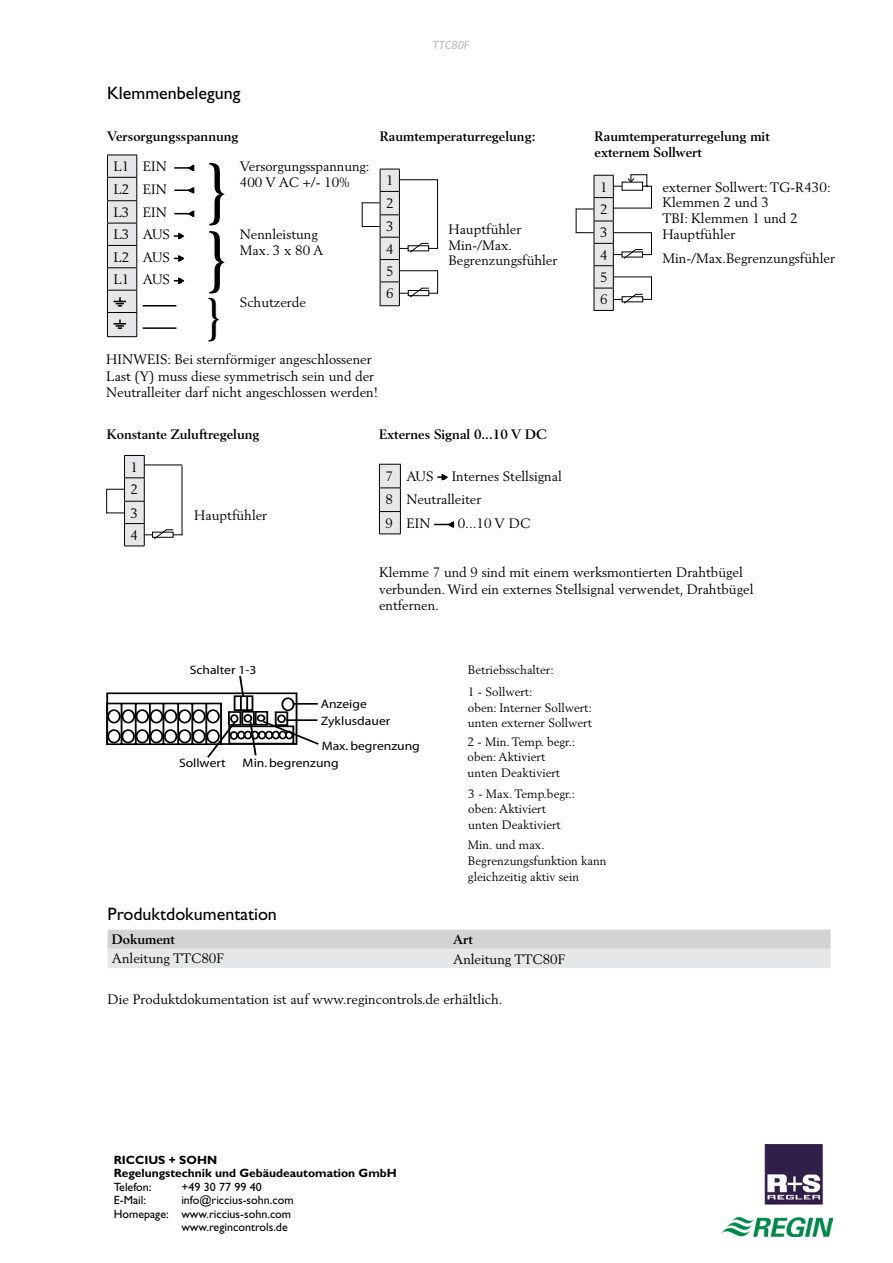
<style>
.page{position:relative;width:893px;height:1263px;background:#fff}
.page>*{position:absolute;margin:0;border:0;box-sizing:border-box;transform-origin:0 0}
.connection_txt{font:64.5px "Berling";color:#000}
.connection_txt-2{font:45px "Berling";color:#000}
.H_gill_mid{font:18px "Gill Sans";color:#000}
.body{font:13.5px/16.5px "Berling";color:#000}
.connection_txt-3{font:13.5px/15.8px "Berling";color:#000}
.H_berling_small_bold{font:700 13.5px/15.8px "Berling";color:#000}
.t1{font:12.3px/16.8px "Myriad";color:#000;scale:1.11 1}
.connection_txt-4{font:12px/15.8px "Berling";color:#000}
.t2{font:12px "Gill Sans";color:#000}
.t3{font:700 12px/13.5px "Gill Sans";color:#000}
.t4{font:italic 12px "Gill Sans";color:#bcbec0}
</style>
<div class="page">
<img style="left:722px;top:1145px;width:110px;height:91px">
<svg style="left:174px;top:164px;width:21px;height:8px"></svg>
<svg style="left:174px;top:187px;width:21px;height:7px"></svg>
<svg style="left:174px;top:210px;width:21px;height:7px"></svg>
<svg style="left:175px;top:232px;width:10px;height:8px"></svg>
<svg style="left:175px;top:255px;width:10px;height:7px"></svg>
<svg style="left:175px;top:277px;width:10px;height:7px"></svg>
<hr style="left:144px;top:305px;width:32px;height:1px;background:#000">
<svg style="left:107px;top:155px;width:30px;height:182px;background:#cbcccd"></svg>
<hr style="left:144px;top:327px;width:32px;height:2px;background:#000">
<hr style="left:182px;top:466px;width:1px;height:69px;background:#000">
<svg style="left:106px;top:455px;width:76px;height:92px"></svg>
<svg style="left:379px;top:464px;width:22px;height:70px;background:#c8c8c9"></svg>
<svg style="left:438px;top:473px;width:10px;height:8px"></svg>
<svg style="left:434px;top:521px;width:21px;height:7px"></svg>
<svg style="left:362px;top:169px;width:76px;height:137px"></svg>
<svg style="left:576px;top:174px;width:76px;height:137px"></svg>
<svg style="left:106px;top:675px;width:213px;height:83px"></svg>
<svg style="left:108px;top:930px;width:722px;height:38px;background:#dbddde"></svg>
<p class="H_gill_mid" style="left:107px;top:82px;width:135px">Klemmenbelegung</p>
<p class="t4" style="left:433px;top:38px;width:38px">TTC80F</p>
<p class="H_berling_small_bold" style="left:107px;top:128px;width:133px">Versorgungsspannung</p>
<p class="H_berling_small_bold" style="left:380px;top:128px;width:157px">Raumtemperaturregelung:</p>
<p class="connection_txt-3" style="left:386px;top:173px;width:9px">1</p>
<p class="connection_txt-3" style="left:448px;top:221px;width:74px">Hauptfühler</p>
<p class="connection_txt-3" style="left:448px;top:237px;width:110px">Min-/Max.<br>Begrenzungsfühler</p>
<p class="connection_txt-3" style="left:113px;top:159px;width:18px">L1</p>
<p class="connection_txt-3" style="left:143px;top:159px;width:25px">EIN</p>
<p class="connection_txt" style="left:206px;top:149px;width:23px">}</p>
<p class="connection_txt-3" style="left:240px;top:159px;width:131px">Versorgungsspannung:<br>400 V AC +/- 10%</p>
<p class="connection_txt-3" style="left:113px;top:181px;width:18px">L2</p>
<p class="connection_txt-3" style="left:143px;top:181px;width:25px">EIN</p>
<p class="connection_txt-3" style="left:113px;top:204px;width:18px">L3</p>
<p class="connection_txt-3" style="left:143px;top:204px;width:25px">EIN</p>
<p class="connection_txt-3" style="left:113px;top:227px;width:18px">L3</p>
<p class="connection_txt-3" style="left:143px;top:227px;width:29px">AUS</p>
<p class="connection_txt" style="left:206px;top:217px;width:23px">}</p>
<p class="connection_txt-3" style="left:240px;top:227px;width:85px">Nennleistung<br>Max. 3 x 80 A</p>
<p class="connection_txt-3" style="left:386px;top:195px;width:9px">2</p>
<p class="connection_txt-3" style="left:386px;top:218px;width:9px">3</p>
<p class="connection_txt-3" style="left:386px;top:241px;width:9px">4</p>
<p class="connection_txt-3" style="left:386px;top:263px;width:9px">5</p>
<p class="connection_txt-3" style="left:386px;top:285px;width:9px">6</p>
<p class="connection_txt-3" style="left:113px;top:249px;width:18px">L2</p>
<p class="connection_txt-3" style="left:143px;top:249px;width:29px">AUS</p>
<p class="connection_txt-3" style="left:113px;top:271px;width:18px">L1</p>
<p class="connection_txt-3" style="left:143px;top:271px;width:29px">AUS</p>
<p class="connection_txt-2" style="left:206px;top:287px;width:16px">}</p>
<p class="connection_txt-3" style="left:240px;top:294px;width:67px">Schutzerde</p>
<p class="body" style="left:106px;top:351px;width:273px">HINWEIS: Bei sternförmiger angeschlossener<br>Last (Y) muss diese symmetrisch sein und der<br>Neutralleiter darf nicht angeschlossen werden!</p>
<p class="H_berling_small_bold" style="left:107px;top:426px;width:154px">Konstante Zuluftregelung</p>
<p class="connection_txt-3" style="left:131px;top:459px;width:9px">1</p>
<p class="connection_txt-3" style="left:194px;top:507px;width:74px">Hauptfühler</p>
<p class="connection_txt-3" style="left:131px;top:481px;width:9px">2</p>
<p class="connection_txt-3" style="left:131px;top:505px;width:9px">3</p>
<p class="connection_txt-3" style="left:131px;top:527px;width:9px">4</p>
<p class="H_berling_small_bold" style="left:379px;top:426px;width:169px">Externes Signal 0...10 V DC</p>
<p class="connection_txt-3" style="left:385px;top:468px;width:9px">7</p>
<p class="connection_txt-3" style="left:406px;top:468px;width:29px">AUS</p>
<p class="connection_txt-3" style="left:452px;top:468px;width:111px">Internes Stellsignal</p>
<p class="connection_txt-3" style="left:385px;top:491px;width:9px">8</p>
<p class="connection_txt-3" style="left:406px;top:491px;width:76px">Neutralleiter</p>
<p class="connection_txt-3" style="left:385px;top:515px;width:9px">9</p>
<p class="connection_txt-3" style="left:406px;top:515px;width:25px">EIN</p>
<p class="connection_txt-3" style="left:458px;top:515px;width:74px">0...10 V DC</p>
<p class="H_berling_small_bold" style="left:595px;top:128px;width:177px">Raumtemperaturregelung mit externem Sollwert</p>
<p class="connection_txt-3" style="left:600px;top:179px;width:9px">1</p>
<p class="connection_txt-3" style="left:662px;top:179px;width:170px">externer Sollwert: TG-R430:<br>Klemmen 2 und 3</p>
<p class="connection_txt-3" style="left:662px;top:210px;width:137px">TBI: Klemmen 1 und 2</p>
<p class="connection_txt-3" style="left:662px;top:226px;width:74px">Hauptfühler</p>
<p class="connection_txt-3" style="left:662px;top:250px;width:174px">Min-/Max.Begrenzungsfühler</p>
<p class="connection_txt-3" style="left:600px;top:201px;width:9px">2</p>
<p class="connection_txt-3" style="left:600px;top:225px;width:9px">3</p>
<p class="connection_txt-3" style="left:600px;top:247px;width:9px">4</p>
<p class="connection_txt-3" style="left:600px;top:269px;width:9px">5</p>
<p class="connection_txt-3" style="left:600px;top:292px;width:9px">6</p>
<p class="body" style="left:379px;top:564px;width:376px">Klemme 7 und 9 sind mit einem werksmontierten Drahtbügel verbunden. Wird ein externes Stellsignal verwendet, Drahtbügel entfernen.</p>
<p class="t1" style="left:190px;top:662px;width:62px">Schalter 1-3</p>
<p class="t1" style="left:321px;top:696px;width:64px">Anzeige<br>Zyklusdauer</p>
<p class="t1" style="left:322px;top:738px;width:90px">Max. begrenzung</p>
<p class="t1" style="left:179px;top:755px;width:43px">Sollwert</p>
<p class="t1" style="left:243px;top:755px;width:88px">Min. begrenzung</p>
<p class="connection_txt-4" style="left:468px;top:662px;width:87px">Betriebsschalter:</p>
<p class="connection_txt-4" style="left:468px;top:684px;width:66px">1 - Sollwert:</p>
<p class="connection_txt-4" style="left:468px;top:699px;width:125px">oben: Interner Sollwert:</p>
<p class="connection_txt-4" style="left:468px;top:715px;width:125px">unten externer Sollwert</p>
<p class="connection_txt-4" style="left:468px;top:733px;width:109px">2 - Min. Temp. begr.:</p>
<p class="connection_txt-4" style="left:468px;top:749px;width:79px">oben: Aktiviert</p>
<p class="connection_txt-4" style="left:468px;top:765px;width:94px">unten Deaktiviert</p>
<p class="connection_txt-4" style="left:468px;top:785px;width:108px">3 - Max. Temp.begr.:</p>
<p class="connection_txt-4" style="left:468px;top:801px;width:79px">oben: Aktiviert</p>
<p class="connection_txt-4" style="left:468px;top:817px;width:94px">unten Deaktiviert</p>
<p class="connection_txt-4" style="left:468px;top:837px;width:140px">Min. und max.<br>Begrenzungsfunktion kann gleichzeitig aktiv sein</p>
<p class="H_gill_mid" style="left:108px;top:904px;width:171px">Produktdokumentation</p>
<p class="H_berling_small_bold" style="left:112px;top:931px;width:65px">Dokument</p>
<p class="H_berling_small_bold" style="left:453px;top:931px;width:21px">Art</p>
<p class="body" style="left:112px;top:950px;width:113px">Anleitung TTC80F</p>
<p class="body" style="left:453px;top:950px;width:113px">Anleitung TTC80F</p>
<p class="body" style="left:108px;top:990px;width:397px">Die Produktdokumentation ist auf www.regincontrols.de erhältlich.</p>
<p class="t3" style="left:114px;top:1153px;width:285px">RICCIUS + SOHN<br>Regelungstechnik und Gebäudeautomation GmbH</p>
<p class="t2" style="left:114px;top:1179px;width:39px">Telefon:</p>
<p class="t2" style="left:181px;top:1179px;width:82px">+49 30 77 99 40</p>
<p class="t2" style="left:114px;top:1193px;width:34px">E-Mail:</p>
<p class="t2" style="left:181px;top:1193px;width:114px">info@riccius-sohn.com</p>
<p class="t2" style="left:114px;top:1206px;width:179px">Homepage: www.riccius-sohn.com</p>
<p class="t2" style="left:181px;top:1220px;width:108px">www.regincontrols.de</p>
</div>
